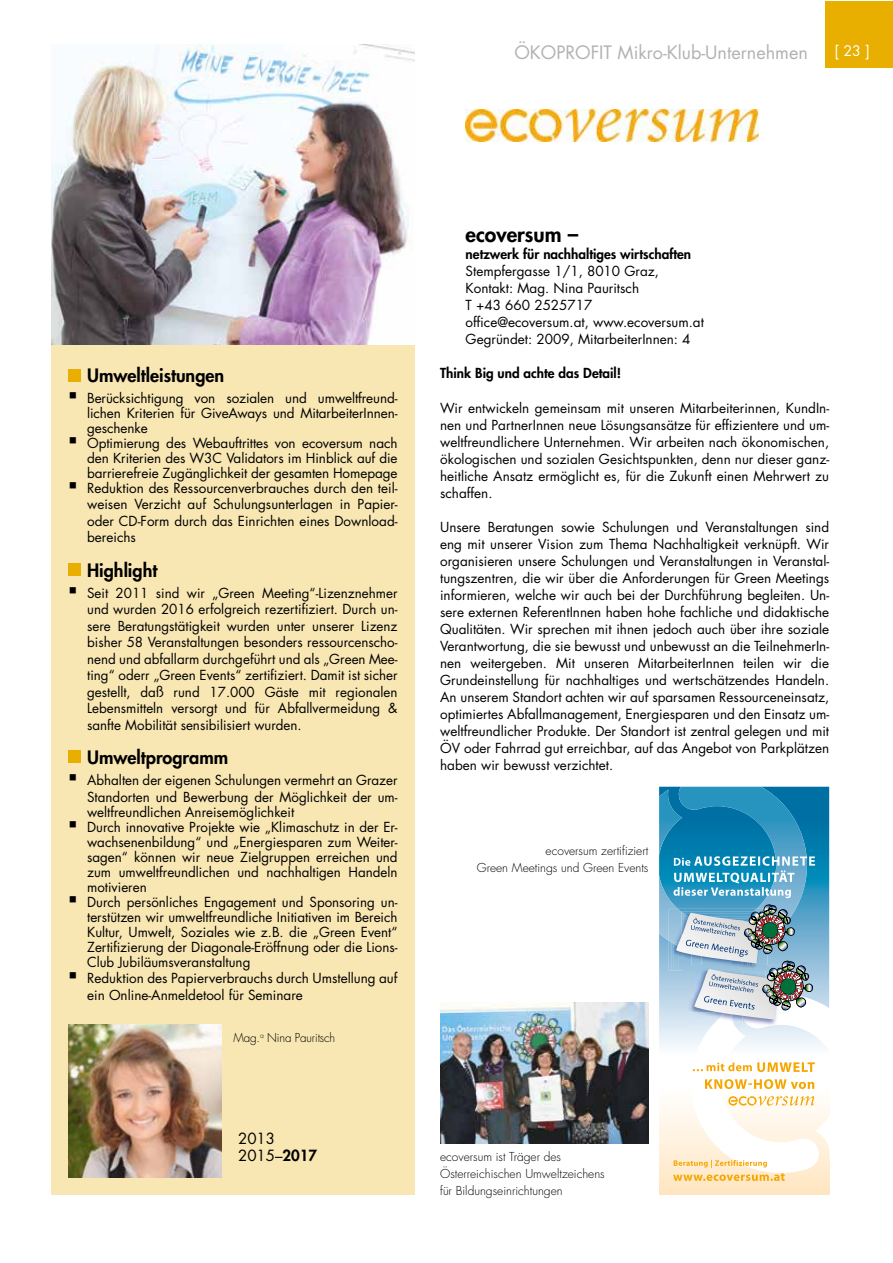
<style>
.page{position:relative;width:893px;height:1263px;background:#fff}
.page>*{position:absolute;margin:0;border:0;box-sizing:border-box;transform-origin:0 0}
.t1{font:800 21px "Futura";color:#000}
.t2{font:800 18px "Futura";color:#000}
.t3{font:18px "Futura";color:#b3b2b2}
.t4{font:15px/17px "Futura";color:#000}
.t5{font:14.25px "Futura";color:#fff}
.t6{font:13.5px/17px "Futura";color:#000}
.t7{font:800 13.5px "Futura";color:#000}
.t8{font:300 12px/17px "Futura";color:#000;text-align:right}
.t9{font:300 12px "Futura";color:#000;scale:.96 1}
.s1{font-weight:800}
</style>
<div class="page">
<div style="left:51px;top:344px;width:364px;height:851px;background:#f8e6b3"></div>
<div style="left:825px;top:1px;width:67px;height:67px;background:#e8ae00"></div>
<img style="left:466px;top:109px;width:292px;height:33px">
<img style="left:68px;top:1025px;width:153px;height:153px">
<img style="left:51px;top:45px;width:364px;height:299px">
<div style="left:68px;top:369px;width:13px;height:12px;background:#e8ae00"></div>
<div style="left:68px;top:563px;width:13px;height:13px;background:#e8ae00"></div>
<div style="left:68px;top:750px;width:13px;height:13px;background:#e8ae00"></div>
<img style="left:440px;top:1002px;width:208px;height:142px">
<div style="left:659px;top:1086px;width:170px;height:109px;background:#ffe7c4"></div>
<svg style="left:659px;top:787px;width:170px;height:394px"></svg>
<h2 class="t3" style="left:514px;top:40px;width:295px">ÖKOPROFIT Mikro-Klub-Unternehmen</h2>
<p class="t5" style="left:834px;top:41px;width:37px">[ 23 ]</p>
<h2 class="t2" style="left:87px;top:363px;width:139px">Umweltleistungen</h2>
<p class="t6" style="left:87px;top:390px;width:312px;line-height:15px">Berücksichtigung von sozialen und umweltfreund&shy;lichen Kriterien für GiveAways und MitarbeiterInnen&shy;geschenke<br>Optimierung des Webauftrittes von ecoversum nach den Kriterien des W3C Validators im Hinblick auf die barrierefreie Zugänglichkeit der gesamten Homepage Reduktion des Ressourcenverbrauches durch den teil-</p>
<p class="t6" style="left:87px;top:496px;width:312px;line-height:16.5px;text-align:justify">weisen Verzicht auf Schulungsunterlagen in Papier&shy;oder CD-Form durch das Einrichten eines Download&shy;bereichs</p>
<h2 class="t2" style="left:87px;top:558px;width:72px">Highlight</h2>
<p class="t6" style="left:87px;top:584px;width:312px;line-height:16.5px;text-align:justify">Seit 2011 sind wir „Green Meeting“-Lizenznehmer und wurden 2016 erfolgreich rezertifiziert. Durch un&shy;sere Beratungstätigkeit wurden unter unserer Lizenz bisher 58 Veranstaltungen besonders ressourcenscho&shy;nend und abfallarm durchgeführt und als „Green Mee&shy;ting“ oderr „Green Events“ zertifiziert. Damit ist sicher gestellt, daß rund 17.000 Gäste mit regionalen Lebensmitteln versorgt und für Abfallvermeidung &amp; sanfte Mobilität sensibilisiert wurden.</p>
<h2 class="t2" style="left:87px;top:745px;width:143px">Umweltprogramm</h2>
<p class="t6" style="left:87px;top:772px;width:312px;line-height:16.5px">Abhalten der eigenen Schulungen vermehrt an Grazer<br>Standorten und Bewerbung der Möglichkeit der um-</p>
<p class="t6" style="left:87px;top:804px;width:312px;line-height:15px">weltfreundlichen Anreisemöglichkeit<br>Durch innovative Projekte wie „Klimaschutz in der Er&shy;wachsenenbildung“ und „Energiesparen zum Weiter&shy;sagen“ können wir neue Zielgruppen erreichen und zum umweltfreundlichen und nachhaltigen Handeln motivieren<br>Durch persönliches Engagement und Sponsoring un&shy;terstützen wir umweltfreundliche Initiativen im Bereich Kultur, Umwelt, Soziales wie z.B. die „Green Event“ Zertifizierung der Diagonale-Eröffnung oder die Lions-Club Jubiläumsveranstaltung</p>
<p class="t6" style="left:87px;top:970px;width:312px;line-height:16.5px">Reduktion des Papierverbrauchs durch Umstellung auf ein Online-Anmeldetool für Seminare</p>
<p class="t9" style="left:234px;top:1030px;width:108px">Mag.<sup>a</sup> Nina Pauritsch</p>
<p class="t4" style="left:238px;top:1130px;width:81px">2013<br>2015–<span class="s1">2017</span></p>
<h1 class="t1" style="left:466px;top:221px;width:114px">ecoversum –</h1>
<p class="t7" style="left:466px;top:245px;width:227px">netzwerk für nachhaltiges wirtschaften</p>
<p class="t6" style="left:466px;top:263px;width:240px">Stempfergasse 1/1, 8010 Graz,<br>Kontakt: Mag. Nina Pauritsch<br>T +43 660 2525717 office@ecoversum.at, www.ecoversum.at<br>Gegründet: 2009, MitarbeiterInnen: 4</p>
<p class="t7" style="left:440px;top:364px;width:182px">Think Big und achte das Detail!</p>
<p class="t6" style="left:440px;top:399px;width:391px;text-align:justify">Wir entwickeln gemeinsam mit unseren Mitarbeiterinnen, KundIn&shy;nen und PartnerInnen neue Lösungsansätze für effizientere und um&shy;weltfreundlichere Unternehmen. Wir arbeiten nach ökonomischen, ökologischen und sozialen Gesichtspunkten, denn nur dieser ganz&shy;heitliche Ansatz ermöglicht es, für die Zukunft einen Mehrwert zu schaffen.</p>
<p class="t6" style="left:440px;top:518px;width:391px;text-align:justify">Unsere Beratungen sowie Schulungen und Veranstaltungen sind eng mit unserer Vision zum Thema Nachhaltigkeit verknüpft. Wir organisieren unsere Schulungen und Veranstaltungen in Veranstal&shy;tungszentren, die wir über die Anforderungen für Green Meetings informieren, welche wir auch bei der Durchführung begleiten. Un&shy;sere externen ReferentInnen haben hohe fachliche und didaktische Qualitäten. Wir sprechen mit ihnen jedoch auch über ihre soziale Verantwortung, die sie bewusst und unbewusst an die TeilnehmerIn&shy;nen weitergeben. Mit unseren MitarbeiterInnen teilen wir die Grundeinstellung für nachhaltiges und wertschätzendes Handeln.<br>An unserem Standort achten wir auf sparsamen Ressourceneinsatz, optimiertes Abfallmanagement, Energiesparen und den Einsatz um&shy;weltfreundlicher Produkte. Der Standort ist zentral gelegen und mit ÖV oder Fahrrad gut erreichbar, auf das Angebot von Parkplätzen haben wir bewusst verzichtet.</p>
<p class="t8" style="left:477px;top:842px;width:173px">ecoversum zertifiziert<br>Green Meetings und Green Events</p>
<p class="t8" style="left:440px;top:1148px;width:166px;text-align:left">ecoversum ist Träger des<br>Österreichischen Umweltzeichens für Bildungseinrichtungen</p>
</div>
